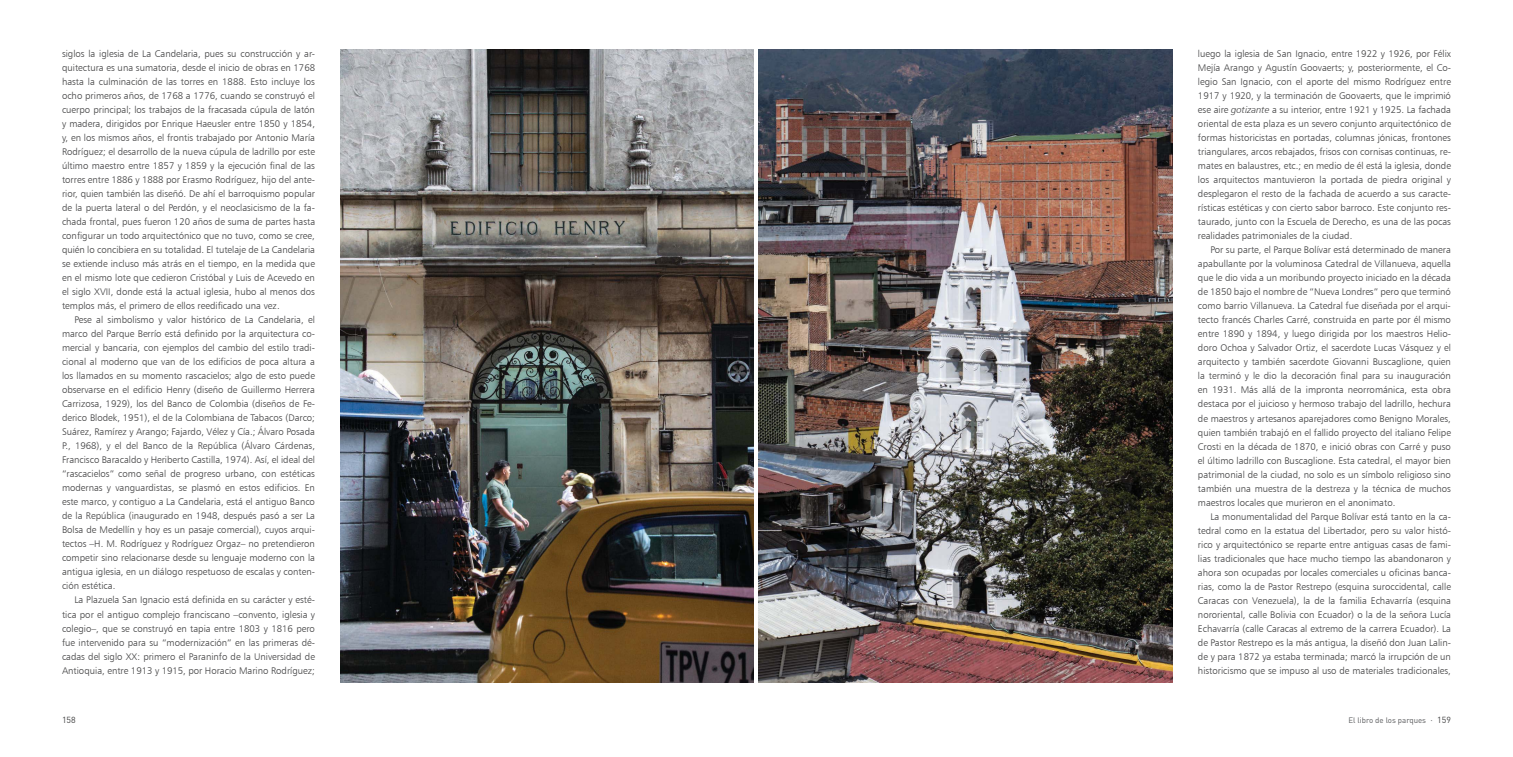
<style>
.page{position:relative;width:1513px;height:757px;background:#fff}
.page>*{position:absolute;margin:0;border:0;box-sizing:border-box;transform-origin:0 0}
.t1{font:9.62px/14px "Humanist 777 BT Light B";color:#404041;text-align:justify}
.t2{font:8.75px "DIN Pro";color:#404041}
.t3{font:7.88px "DIN Pro";color:#58595b}
.s1{font-family:"Humanist 777 BT Light Italic B"}
.s2{font-size:8.75px}
.s3{font-size:8.75px;color:#404041}
</style>
<div class="page">
<img style="left:340px;top:50px;width:414px;height:632px">
<img style="left:759px;top:50px;width:414px;height:632px">
<p class="t1" style="left:62px;top:46px;width:255px">siglos la iglesia de La Candelaria, pues su construcción y ar&shy;quitectura es una sumatoria, desde el inicio de obras en 1768 hasta la culminación de las torres en 1888. Esto incluye los ocho primeros años, de 1768 a 1776, cuando se construyó el cuerpo principal; los trabajos de la fracasada cúpula de latón y madera, dirigidos por Enrique Haeusler entre 1850 y 1854, y, en los mismos años, el frontis trabajado por Antonio María Rodríguez; el desarrollo de la nueva cúpula de ladrillo por este último maestro entre 1857 y 1859 y la ejecución final de las torres entre 1886 y 1888 por Erasmo Rodríguez, hijo del ante&shy;rior, quien también las diseñó. De ahí el barroquismo popular de la puerta lateral o del Perdón, y el neoclasicismo de la fa&shy;chada frontal, pues fueron 120 años de suma de partes hasta configurar un todo arquitectónico que no tuvo, como se cree, quién lo concibiera en su totalidad. El tutelaje de La Candelaria se extiende incluso más atrás en el tiempo, en la medida que en el mismo lote que cedieron Cristóbal y Luis de Acevedo en el siglo XVII, donde está la actual iglesia, hubo al menos dos templos más, el primero de ellos reedificado una vez.</p>
<p class="t1" style="left:62px;top:313px;width:255px;text-indent:12px">Pese al simbolismo y valor histórico de La Candelaria, el marco del Parque Berrío está definido por la arquitectura co&shy;mercial y bancaria, con ejemplos del cambio del estilo tradi&shy;cional al moderno que van de los edificios de poca altura a los llamados en su momento rascacielos; algo de esto puede observarse en el edificio Henry (diseño de Guillermo Herrera Carrizosa, 1929), los del Banco de Colombia (diseños de Fe&shy;derico Blodek, 1951), el de la Colombiana de Tabacos (Darco; Suárez, Ramírez y Arango; Fajardo, Vélez y Cía.; Álvaro Posada P., 1968), y el del Banco de la República (Álvaro Cárdenas, Francisco Baracaldo y Heriberto Castilla, 1974). Así, el ideal del “rascacielos” como señal de progreso urbano, con estéticas modernas y vanguardistas, se plasmó en estos edificios. En este marco, y contiguo a La Candelaria, está el antiguo Banco de la República (inaugurado en 1948, después pasó a ser La Bolsa de Medellín y hoy es un pasaje comercial), cuyos arqui&shy;tectos –H. M. Rodríguez y Rodríguez Orgaz– no pretendieron competir sino relacionarse desde su lenguaje moderno con la antigua iglesia, en un diálogo respetuoso de escalas y conten&shy;ción estética.</p>
<p class="t1" style="left:62px;top:593px;width:255px;text-indent:12px">La Plazuela San Ignacio está definida en su carácter y esté&shy;tica por el antiguo complejo franciscano –convento, iglesia y colegio–, que se construyó en tapia entre 1803 y 1816 pero fue intervenido para su “modernización” en las primeras dé&shy;cadas del siglo XX: primero el Paraninfo de la Universidad de Antioquia, entre 1913 y 1915, por Horacio Marino Rodríguez;</p>
<p class="t1" style="left:1198px;top:47px;width:255px">luego la iglesia de San Ignacio, entre 1922 y 1926, por Félix Mejía Arango y Agustín Goovaerts; y, posteriormente, el Co&shy;legio San Ignacio, con el aporte del mismo Rodríguez entre 1917 y 1920, y la terminación de Goovaerts, que le imprimió ese aire <span class="s1">gotizante</span> a su interior, entre 1921 y 1925. La fachada oriental de esta plaza es un severo conjunto arquitectónico de formas historicistas en portadas, columnas jónicas, frontones triangulares, arcos rebajados, frisos con cornisas continuas, re&shy;mates en balaustres, etc.; en medio de él está la iglesia, donde los arquitectos mantuvieron la portada de piedra original y desplegaron el resto de la fachada de acuerdo a sus caracte&shy;rísticas estéticas y con cierto sabor barroco. Este conjunto res&shy;taurado, junto con la Escuela de Derecho, es una de las pocas realidades patrimoniales de la ciudad.</p>
<p class="t1" style="left:1198px;top:243px;width:255px;text-indent:12px">Por su parte, el Parque Bolívar está determinado de manera apabullante por la voluminosa Catedral de Villanueva, aquella que le dio vida a un moribundo proyecto iniciado en la década de 1850 bajo el nombre de “Nueva Londres” pero que terminó como barrio Villanueva. La Catedral fue diseñada por el arqui&shy;tecto francés Charles Carré, construida en parte por él mismo entre 1890 y 1894, y luego dirigida por los maestros Helio&shy;doro Ochoa y Salvador Ortiz, el sacerdote Lucas Vásquez y el arquitecto y también sacerdote Giovanni Buscaglione, quien la terminó y le dio la decoración final para su inauguración en 1931. Más allá de la impronta neorrománica, esta obra destaca por el juicioso y hermoso trabajo del ladrillo, hechura de maestros y artesanos aparejadores como Benigno Morales, quien también trabajó en el fallido proyecto del italiano Felipe Crosti en la década de 1870, e inició obras con Carré y puso el último ladrillo con Buscaglione. Esta catedral, el mayor bien patrimonial de la ciudad, no solo es un símbolo religioso sino también una muestra de la destreza y la técnica de muchos maestros locales que murieron en el anonimato.</p>
<p class="t1" style="left:1198px;top:509px;width:255px;text-indent:12px">La monumentalidad del Parque Bolívar está tanto en la ca&shy;tedral como en la estatua del Libertador, pero su valor histó&shy;rico y arquitectónico se reparte entre antiguas casas de fami&shy;lias tradicionales que hace mucho tiempo las abandonaron y ahora son ocupadas por locales comerciales u oficinas banca&shy;rias, como la de Pastor Restrepo (esquina suroccidental, calle Caracas con Venezuela), la de la familia Echavarría (esquina nororiental, calle Bolivia con Ecuador) o la de la señora Lucía Echavarría (calle Caracas al extremo de la carrera Ecuador). La de Pastor Restrepo es la más antigua, la diseñó don Juan Lalin&shy;de y para 1872 ya estaba terminada; marcó la irrupción de un historicismo que se impuso al uso de materiales tradicionales,</p>
<p class="t2" style="left:62px;top:716px;width:15px">158</p>
<p class="t3" style="left:1348px;top:717px;width:104px">El libro de los parques <span class="s2">·</span> <span class="s3">159</span></p>
</div>
